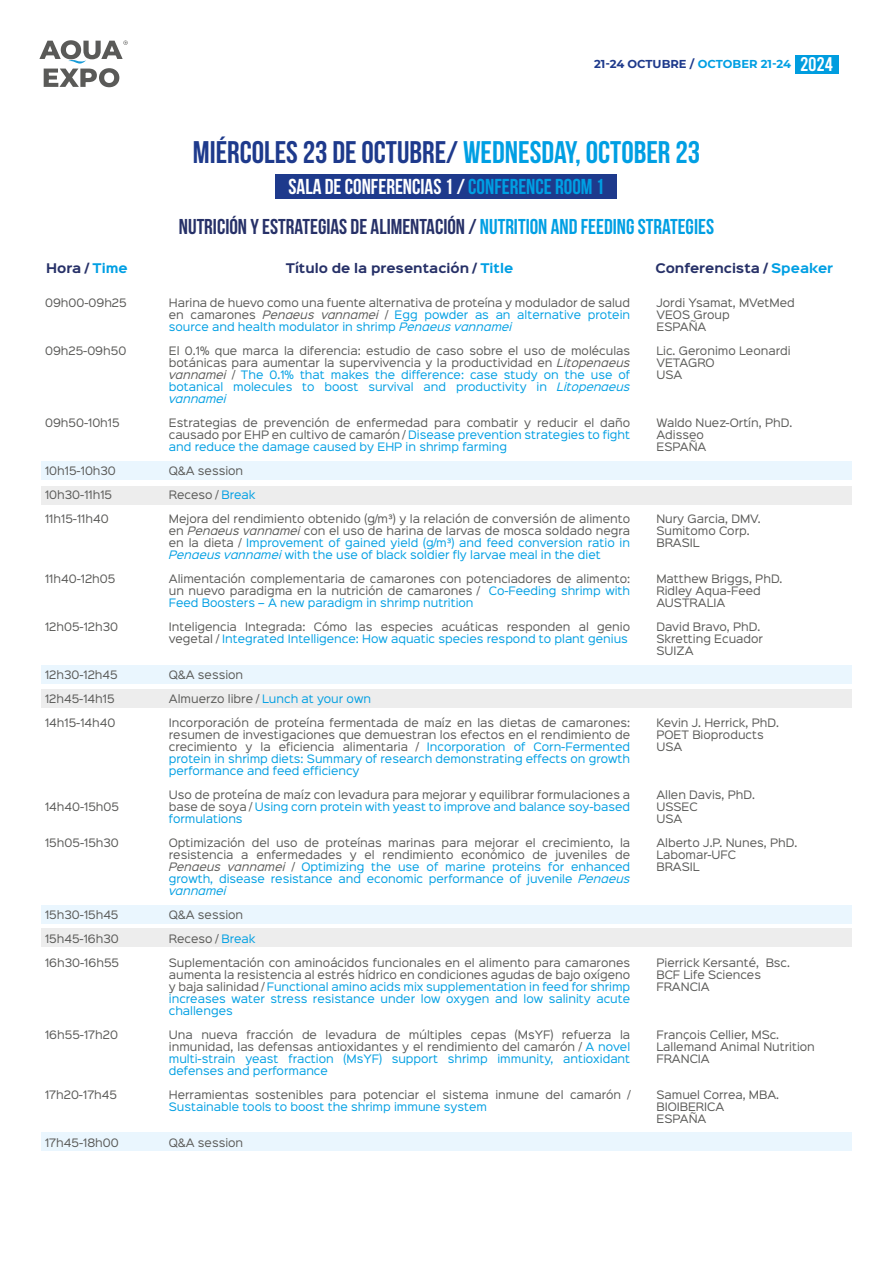
<style>
.page{position:relative;width:893px;height:1263px;background:#fff}
.page>*{position:absolute;margin:0;border:0;box-sizing:border-box;transform-origin:0 0}
.t1{font:31.2px "Bebas Neue";color:#1e3a8c}
.t2{font:21.6px "Bebas Neue";color:#fff}
.t3{font:21.45px "Bebas Neue";color:#273168}
.t4{font:700 12px "Sinkin Sans 700";color:#273168}
.t5{font:100 11.55px "Montserrat";color:#1e3a8c}
.t6{font:10.5px/12px "Sinkin Sans 400";color:#5a5a58}
.t7{font:10.5px "Sinkin Sans 400";color:#009fe3}
.s1{color:#009fe3}
.s2{font-family:"Bebas";font-weight:400;font-size:19.8px;color:#fff}
.s3{font-style:italic}
.s4{font-style:italic;color:#009fe3}
</style>
<div class="page">
<div style="left:41px;top:486px;width:811px;height:18px;background:#ededed"></div>
<div style="left:41px;top:461px;width:811px;height:18px;background:#eaf6fe"></div>
<div style="left:41px;top:665px;width:811px;height:18px;background:#eaf6fe"></div>
<div style="left:41px;top:906px;width:811px;height:18px;background:#eaf6fe"></div>
<div style="left:41px;top:1133px;width:811px;height:18px;background:#eaf6fe"></div>
<div style="left:41px;top:689px;width:811px;height:18px;background:#ededed"></div>
<div style="left:41px;top:928px;width:811px;height:18px;background:#ededed"></div>
<svg style="left:39px;top:40px;width:89px;height:47px"></svg>
<div style="left:795px;top:55px;width:43px;height:19px;background:#009ddf"></div>
<div style="left:276px;top:174px;width:341px;height:25px;background:#1e3a8c"></div>
<p class="t5" style="left:594px;top:56px;width:240px">21-24 OCTUBRE / <span class="s1">OCTOBER 21-24</span> <span class="s2">2024</span></p>
<h1 class="t1" style="left:193px;top:135px;width:509px">MIÉRCOLES 23 DE OCTUBRE/ <span class="s1">WEDNESDAY, OCTOBER 23</span></h1>
<h2 class="t2" style="left:288px;top:175px;width:317px">SALA DE CONFERENCIAS 1 / <span class="s1">CONFERENCE ROOM 1</span></h2>
<h3 class="t3" style="left:179px;top:215px;width:537px">NUTRICIÓN Y ESTRATEGIAS DE ALIMENTACIÓN / <span class="s1">NUTRITION AND FEEDING STRATEGIES</span></h3>
<p class="t4" style="left:46px;top:261px;width:83px">Hora / <span class="s1">Time</span></p>
<p class="t4" style="left:286px;top:262px;width:229px">Título de la presentación / <span class="s1">Title</span></p>
<p class="t4" style="left:655px;top:262px;width:179px">Conferencista / <span class="s1">Speaker</span></p>
<p class="t6" style="left:45px;top:296px;width:83px">09h00-09h25</p>
<p class="t6" style="left:45px;top:344px;width:83px">09h25-09h50</p>
<p class="t6" style="left:45px;top:416px;width:76px">09h50-10h15</p>
<p class="t6" style="left:45px;top:464px;width:72px">10h15-10h30</p>
<p class="t6" style="left:45px;top:488px;width:69px">10h30-11h15</p>
<p class="t6" style="left:45px;top:512px;width:65px">11h15-11h40</p>
<p class="t6" style="left:45px;top:572px;width:72px">11h40-12h05</p>
<p class="t6" style="left:45px;top:620px;width:74px">12h05-12h30</p>
<p class="t6" style="left:45px;top:668px;width:74px">12h30-12h45</p>
<p class="t6" style="left:45px;top:692px;width:71px">12h45-14h15</p>
<p class="t6" style="left:45px;top:716px;width:72px">14h15-14h40</p>
<p class="t6" style="left:45px;top:800px;width:75px">14h40-15h05</p>
<p class="t6" style="left:45px;top:836px;width:75px">15h05-15h30</p>
<p class="t6" style="left:45px;top:908px;width:75px">15h30-15h45</p>
<p class="t6" style="left:45px;top:932px;width:75px">15h45-16h30</p>
<p class="t6" style="left:45px;top:956px;width:76px">16h30-16h55</p>
<p class="t6" style="left:45px;top:1028px;width:74px">16h55-17h20</p>
<p class="t6" style="left:45px;top:1088px;width:73px">17h20-17h45</p>
<p class="t6" style="left:45px;top:1136px;width:75px">17h45-18h00</p>
<p class="t6" style="left:169px;top:296px;width:463px;text-align:justify">Harina de huevo como una fuente alternativa de proteína y modulador de salud en camarones <span class="s3">Penaeus vannamei</span> / <span class="s1">Egg powder as an alternative protein source and health modulator in shrimp</span> <span class="s4">Penaeus vannamei</span></p>
<p class="t6" style="left:169px;top:344px;width:463px;text-align:justify">El 0.1% que marca la diferencia: estudio de caso sobre el uso de moléculas botánicas para aumentar la supervivencia y la productividad en <span class="s3">Litopenaeus vannamei</span> / <span class="s1">The 0.1% that makes the difference: case study on the use of botanical molecules to boost survival and productivity in</span> <span class="s4">Litopenaeus vannamei</span></p>
<p class="t6" style="left:169px;top:416px;width:463px;text-align:justify">Estrategias de prevención de enfermedad para combatir y reducir el daño causado por EHP en cultivo de camarón / <span class="s1">Disease prevention strategies to fight and reduce the damage caused by EHP in shrimp farming</span></p>
<p class="t6" style="left:169px;top:464px;width:76px">Q&amp;A session</p>
<p class="t6" style="left:169px;top:488px;width:88px">Receso / <span class="s1">Break</span></p>
<p class="t6" style="left:169px;top:512px;width:463px;text-align:justify">Mejora del rendimiento obtenido (g/m³) y la relación de conversión de alimento en <span class="s3">Penaeus vannamei</span> con el uso de harina de larvas de mosca soldado negra en la dieta / <span class="s1">Improvement of gained yield (g/m³) and feed conversion ratio in </span><span class="s4">Penaeus vannamei</span> <span class="s1">with the use of black soldier fly larvae meal in the diet</span></p>
<p class="t6" style="left:169px;top:572px;width:463px;text-align:justify">Alimentación complementaria de camarones con potenciadores de alimento: un nuevo paradigma en la nutrición de camarones / <span class="s1">Co-Feeding shrimp with Feed Boosters – A new paradigm in shrimp nutrition</span></p>
<p class="t6" style="left:169px;top:620px;width:463px">Inteligencia Integrada: Cómo las especies acuáticas responden al genio vegetal / <span class="s1">Integrated Intelligence: How aquatic species respond to plant genius</span></p>
<p class="t6" style="left:169px;top:668px;width:76px">Q&amp;A session</p>
<p class="t6" style="left:169px;top:692px;width:204px">Almuerzo libre / <span class="s1">Lunch at your own</span></p>
<p class="t6" style="left:169px;top:716px;width:463px;text-align:justify">Incorporación de proteína fermentada de maíz en las dietas de camarones: resumen de investigaciones que demuestran los efectos en el rendimiento de crecimiento y la eficiencia alimentaria / <span class="s1">Incorporation of Corn-Fermented protein in shrimp diets: Summary of research demonstrating effects on growth performance and feed efficiency</span></p>
<p class="t6" style="left:169px;top:788px;width:463px;text-align:justify">Uso de proteína de maíz con levadura para mejorar y equilibrar formulaciones a base de soya / <span class="s1">Using corn protein with yeast to improve and balance soy-based formulations</span></p>
<p class="t6" style="left:169px;top:836px;width:463px;text-align:justify">Optimización del uso de proteínas marinas para mejorar el crecimiento, la resistencia a enfermedades y el rendimiento económico de juveniles de <span class="s3">Penaeus vannamei</span> / <span class="s1">Optimizing the use of marine proteins for enhanced growth, disease resistance and economic performance of juvenile</span> <span class="s4">Penaeus vannamei</span></p>
<p class="t6" style="left:169px;top:908px;width:76px">Q&amp;A session</p>
<p class="t6" style="left:169px;top:932px;width:88px">Receso / <span class="s1">Break</span></p>
<p class="t6" style="left:169px;top:956px;width:463px;text-align:justify">Suplementación con aminoácidos funcionales en el alimento para camarones aumenta la resistencia al estrés hídrico en condiciones agudas de bajo oxígeno y baja salinidad / <span class="s1">Functional amino acids mix supplementation in feed for shrimp increases water stress resistance under low oxygen and low salinity acute challenges</span></p>
<p class="t6" style="left:169px;top:1028px;width:463px;text-align:justify">Una nueva fracción de levadura de múltiples cepas (MsYF) refuerza la inmunidad, las defensas antioxidantes y el rendimiento del camarón / <span class="s1">A novel multi-strain yeast fraction (MsYF) support shrimp immunity, antioxidant defenses and performance</span></p>
<p class="t6" style="left:169px;top:1088px;width:463px">Herramientas sostenibles para potenciar el sistema inmune del camarón /</p>
<p class="t7" style="left:169px;top:1098px;width:320px">Sustainable tools to boost the shrimp immune system</p>
<p class="t6" style="left:169px;top:1136px;width:76px">Q&amp;A session</p>
<p class="t6" style="left:656px;top:296px;width:140px">Jordi Ysamat, MVetMed<br>VEOS Group<br>ESPAÑA</p>
<p class="t6" style="left:656px;top:344px;width:136px">Lic. Geronimo Leonardi<br>VETAGRO<br>USA</p>
<p class="t6" style="left:656px;top:416px;width:137px">Waldo Nuez-Ortín, PhD.<br>Adisseo<br>ESPAÑA</p>
<p class="t6" style="left:656px;top:512px;width:106px">Nury Garcia, DMV.<br>Sumitomo Corp.<br>BRASIL</p>
<p class="t6" style="left:656px;top:572px;width:128px">Matthew Briggs, PhD.<br>Ridley Aqua-Feed<br>AUSTRALIA</p>
<p class="t6" style="left:656px;top:620px;width:108px">David Bravo, PhD.<br>Skretting Ecuador<br>SUIZA</p>
<p class="t6" style="left:656px;top:716px;width:124px">Kevin J. Herrick, PhD.<br>POET Bioproducts<br>USA</p>
<p class="t6" style="left:656px;top:788px;width:100px">Allen Davis, PhD.<br>USSEC<br>USA</p>
<p class="t6" style="left:656px;top:836px;width:142px">Alberto J.P. Nunes, PhD.<br>Labomar-UFC<br>BRASIL</p>
<p class="t6" style="left:656px;top:956px;width:135px">Pierrick Kersanté, Bsc.<br>BCF Life Sciences<br>FRANCIA</p>
<p class="t6" style="left:656px;top:1028px;width:160px">François Cellier, MSc.<br>Lallemand Animal Nutrition<br>FRANCIA</p>
<p class="t6" style="left:656px;top:1088px;width:124px">Samuel Correa, MBA.<br>BIOIBERICA<br>ESPAÑA</p>
</div>
